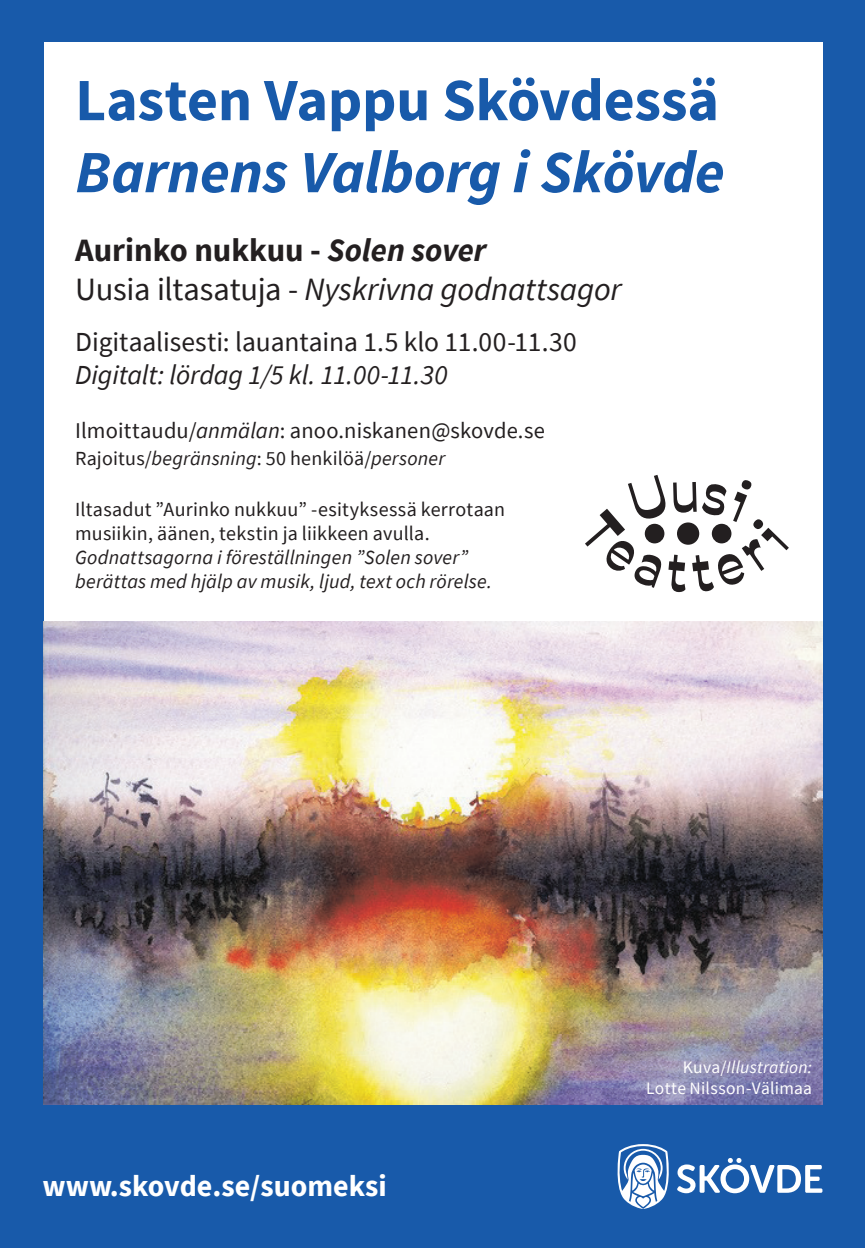
<style>
.page{position:relative;width:865px;height:1248px;background:#fff}
.page>*{position:absolute;margin:0;border:0;box-sizing:border-box;transform-origin:0 0}
.t1{font:italic 700 60px "Source Sans Pro";letter-spacing:-.005em;color:#185aaa}
.t2{font:700 60px "Source Sans Pro";letter-spacing:-.005em;color:#185aaa}
.t3{font:italic 32.5px/39px "Source Sans Pro";letter-spacing:-.005em;color:#231f20}
.t4{font:700 30px "Source Sans Pro";color:#fff}
.t5{font:27.5px "Source Sans Pro";letter-spacing:-.005em;color:#231f20}
.t6{font:italic 27.5px "Source Sans Pro";letter-spacing:-.005em;color:#231f20}
.t7{font:22.5px "Source Sans Pro";letter-spacing:.005em;color:#231f20}
.t8{font:20px/24px "Source Sans Pro";letter-spacing:.01em;color:#231f20}
.t9{font:italic 20px/24px "Source Sans Pro";letter-spacing:.01em;color:#231f20}
.t10{font:17.5px/21px "Source Sans Pro";letter-spacing:.015em;color:#fff;text-align:right}
.s1{font-weight:700;font-style:normal}
.s2{font-weight:700}
.s3{font-style:normal}
.s4{font-style:italic}
</style>
<div class="page">
<div style="left:1px;top:1px;width:862px;height:1245px;background:#185aaa"></div>
<div style="left:44px;top:43px;width:778px;height:1061px;background:#fff"></div>
<svg style="left:617px;top:1144px;width:205px;height:64px"></svg>
<img style="left:43px;top:621px;width:779px;height:483px">
<svg style="left:585px;top:475px;width:203px;height:117px"></svg>
<div style="left:644px;top:523px;width:20px;height:20px;background:#231f20;border-radius:50%"></div>
<div style="left:677px;top:522px;width:22px;height:22px;background:#231f20;border-radius:50%"></div>
<div style="left:711px;top:523px;width:20px;height:20px;background:#231f20;border-radius:50%"></div>
<h1 class="t2" style="left:75px;top:60px;width:645px">Lasten Vappu Skövdessä</h1>
<h1 class="t1" style="left:75px;top:132px;width:651px">Barnens Valborg i Skövde</h1>
<h2 class="t3" style="left:75px;top:230px;width:548px"><span class="s1">Aurinko nukkuu -</span> <span class="s2">Solen sover<br></span><span class="s3">Uusia iltasatuja -</span> Nyskrivna godnattsagor</h2>
<h3 class="t5" style="left:75px;top:324px;width:503px">Digitaalisesti: lauantaina 1.5 klo 11.00-11.30</h3>
<h3 class="t6" style="left:75px;top:357px;width:374px">Digitalt: lördag 1/5 kl. 11.00-11.30</h3>
<p class="t7" style="left:75px;top:416px;width:471px">Ilmoittaudu/<span class="s4">anmälan</span>: anoo.niskanen@skovde.se</p>
<p class="t8" style="left:75px;top:446px;width:372px">Rajoitus/<span class="s4">begränsning</span>: 50 henkilöä/<span class="s4">personer</span></p>
<p class="t8" style="left:75px;top:497px;width:431px">Iltasadut ”Aurinko nukkuu” -esityksessä kerrotaan musiikin, äänen, tekstin ja liikkeen avulla.</p>
<p class="t9" style="left:75px;top:545px;width:418px">Godnattsagorna i föreställningen ”Solen sover” berättas med hjälp av musik, ljud, text och rörelse.</p>
<h3 class="t4" style="left:43px;top:1165px;width:346px">www.skovde.se/suomeksi</h3>
<p class="t10" style="left:646px;top:1056px;width:167px">Kuva/<span class="s4">Illustration:<br></span>Lotte Nilsson-Välimaa</p>
</div>
